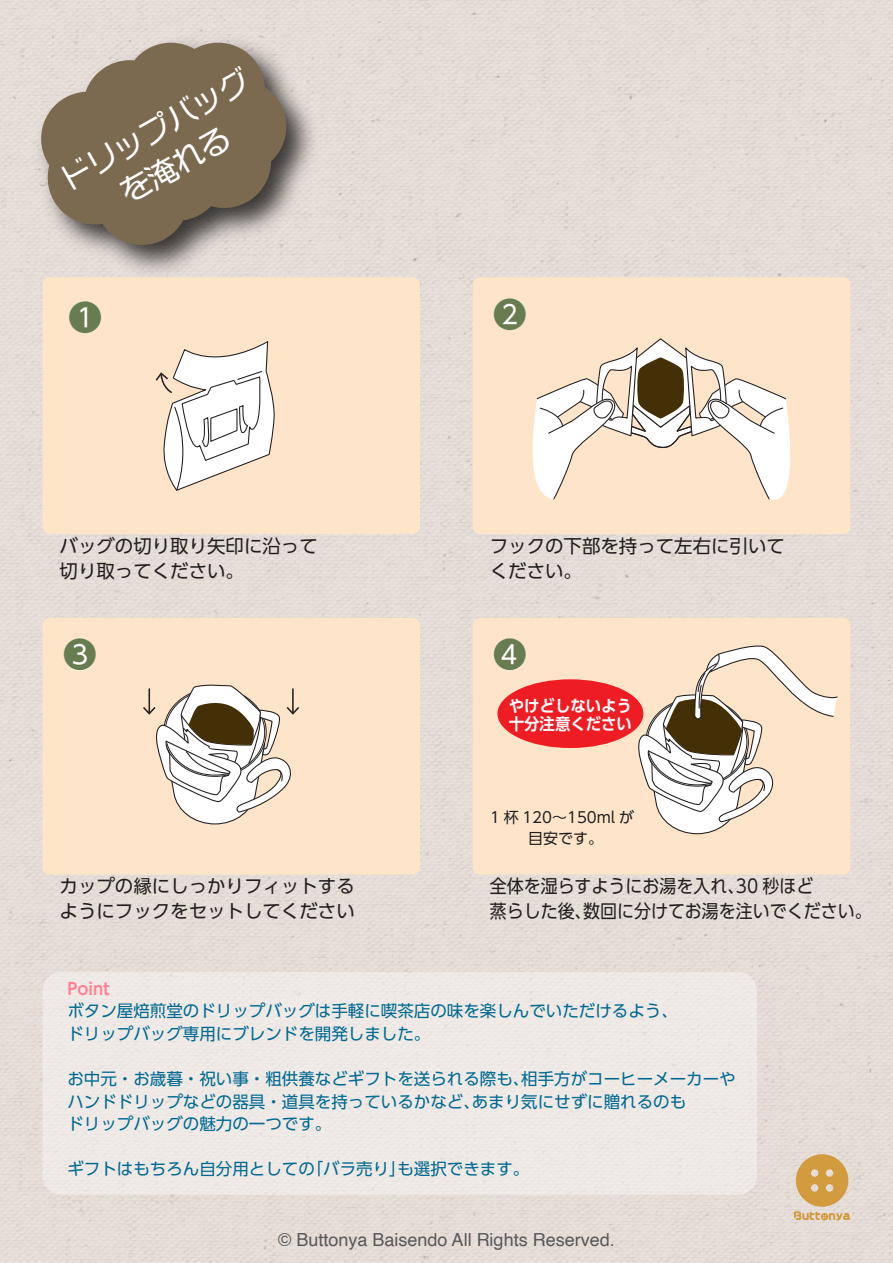
<style>
.page{position:relative;width:893px;height:1263px;background:#e5dcd6}
.page>*{position:absolute;margin:0;border:0;box-sizing:border-box;transform-origin:0 0}
.t1{font:33.6px "UD Shin Go Pro";color:#677d50}
.t2{font:30px/40.5px "VDL Logona Regular";color:#fff;text-align:center}
.t3{font:18.45px/24.6px "UD Shin Go Pro";color:#231f20}
.t4{font:18.45px/24.6px "UD Shin Go Pro";color:#231f20;scale:.92 1}
.t5{font:18px "Helvetica";color:#57585a}
.t6{font:16.5px/22.5px "UD Shin Go Pro";color:#006991}
.t7{font:700 16.5px "UD Shin Go Pro De";color:#fe8296}
.t8{font:700 16.35px/18.8px "UD Shin Go Pro De";color:#fff;scale:.94 1}
.t9{font:15px/21.6px "UD Shin Go Pro";color:#231f20;text-align:center}
</style>
<div class="page">
<div style="left:43px;top:277px;width:377px;height:257px;background:#fee5ca;border-radius:7px"></div>
<div style="left:43px;top:972px;width:714px;height:223px;background:#eee9e6;border-radius:19px"></div>
<img style="left:26px;top:28px;width:301px;height:258px">
<svg style="left:41px;top:43px;width:245px;height:202px;background:#8b7d69"></svg>
<svg style="left:794px;top:1154px;width:56px;height:66px;background:#d9b47a"></svg>
<div style="left:70px;top:301px;width:31px;height:32px;background:#fff;border-radius:50%"></div>
<div style="left:473px;top:277px;width:377px;height:257px;background:#fee5ca;border-radius:7px"></div>
<div style="left:494px;top:298px;width:32px;height:32px;background:#fff;border-radius:50%"></div>
<div style="left:43px;top:618px;width:377px;height:256px;background:#fee5ca;border-radius:7px"></div>
<div style="left:64px;top:639px;width:32px;height:31px;background:#fff;border-radius:50%"></div>
<div style="left:473px;top:618px;width:377px;height:256px;background:#fee5ca;border-radius:7px"></div>
<div style="left:494px;top:639px;width:32px;height:31px;background:#fff;border-radius:50%"></div>
<svg style="left:156px;top:341px;width:119px;height:150px"></svg>
<div style="left:497px;top:679px;width:146px;height:69px;background:#ee1d23;border-radius:50%"></div>
<svg style="left:532px;top:338px;width:259px;height:162px"></svg>
<svg style="left:143px;top:684px;width:156px;height:141px"></svg>
<svg style="left:637px;top:645px;width:201px;height:190px"></svg>
<h2 class="t2" style="left:54px;top:162px;width:211px;rotate:-29deg">ドリップバッグを淹れる</h2>
<h1 class="t1" style="left:69px;top:290px;width:35px">❶</h1>
<h1 class="t1" style="left:493px;top:287px;width:35px">❷</h1>
<p class="t3" style="left:60px;top:533px;width:260px">バッグの切り取り矢印に沿って切り取ってください。</p>
<p class="t3" style="left:490px;top:533px;width:297px">フックの下部を持って左右に引いてください。</p>
<h1 class="t1" style="left:63px;top:627px;width:35px">❸</h1>
<h1 class="t1" style="left:493px;top:627px;width:35px">❹</h1>
<p class="t8" style="left:509px;top:695px;width:133px">やけどしないよう十分注意ください</p>
<p class="t9" style="left:490px;top:806px;width:145px">1 杯 120～150ml が目安です。</p>
<p class="t3" style="left:60px;top:873px;width:297px">カップの縁にしっかりフィットするようにフックをセットしてください</p>
<p class="t4" style="left:490px;top:873px;width:417px">全体を湿らすようにお湯を入れ、30 秒ほど<br>蒸らした後、数回に分けてお湯を注いでください。</p>
<p class="t7" style="left:67px;top:975px;width:44px">Point</p>
<p class="t6" style="left:67px;top:999px;width:612px">ボタン屋焙煎堂のドリップバッグは手軽に喫茶店の味を楽しんでいただけるよう、ドリップバッグ専用にブレンドを開発しました。</p>
<p class="t6" style="left:67px;top:1067px;width:670px">お中元・お歳暮・祝い事・粗供養などギフトを送られる際も、相手方がコーヒーメーカーやハンドドリップなどの器具・道具を持っているかなど、あまり気にせずに贈れるのも<br>ドリップバッグの魅力の一つです。</p>
<p class="t6" style="left:67px;top:1157px;width:464px">ギフトはもちろん自分用としての「バラ売り」も選択できます。</p>
<p class="t5" style="left:278px;top:1225px;width:338px">© Buttonya Baisendo All Rights Reserved.</p>
</div>
